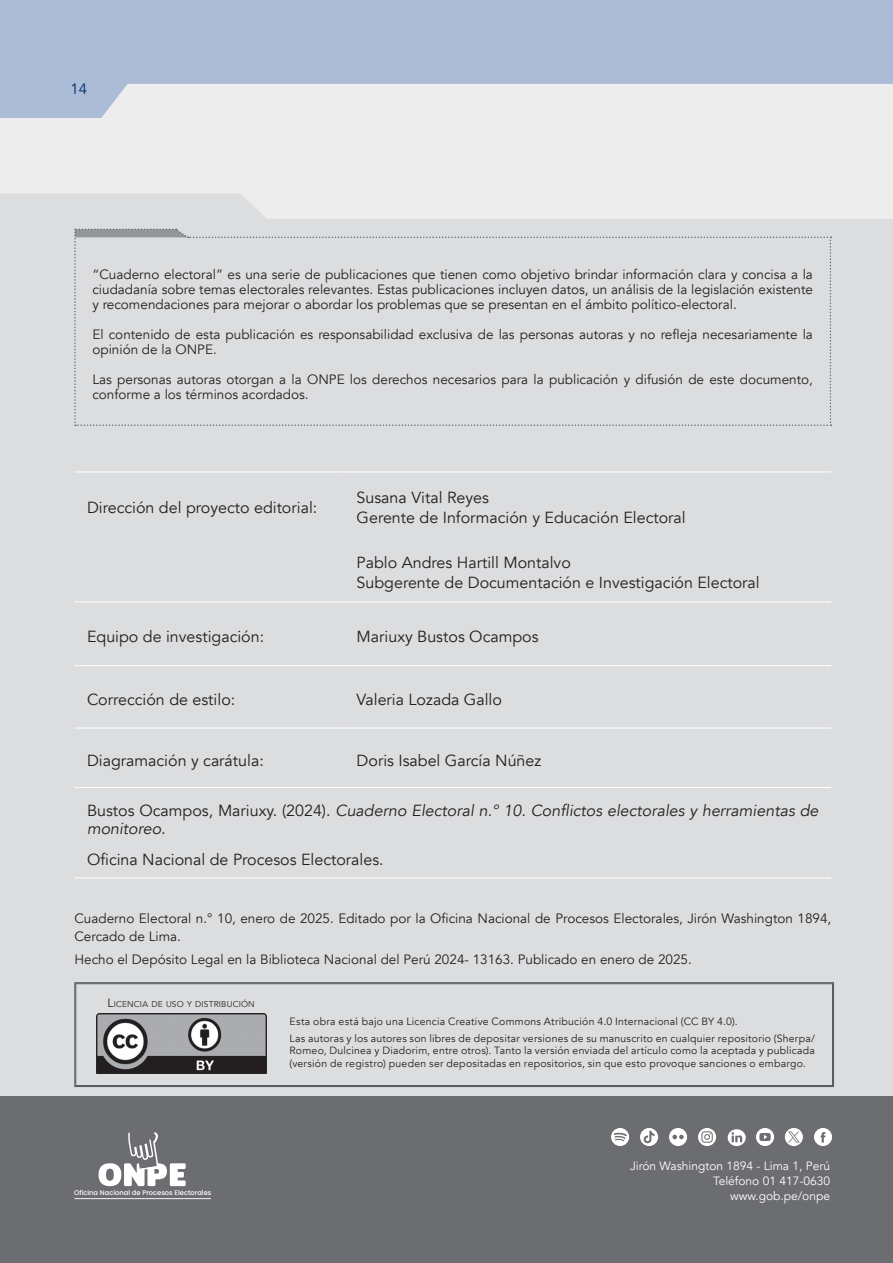
<style>
.page{position:relative;width:893px;height:1263px;background:#ededee}
.page>*{position:absolute;margin:0;border:0;box-sizing:border-box;transform-origin:0 0}
.Cuerpo_de_texto{font:16.05px "Avenir";color:#231f20}
.Primer_parrafo{font:italic 16.05px/18px "Avenir";color:#231f20}
.Primer_parrafo-2{font:16.05px "Avenir";color:#231f20}
.t1{font:15px "Avenir";color:#013874}
.Primer_parrafo-3{font:13.5px/15px "Avenir";color:#231f20}
.Ultimo_parrafo{font:12px "Avenir";color:#fff}
.Body_Text{font:10.5px/12.6px "Avenir";letter-spacing:.02em;color:#231f20;text-align:justify}
.BT_____1er_Parrafo{font:10.5px "Avenir";letter-spacing:.02em;color:#231f20}
.BT____Subtitulo_1{font:8.4px "Avenir";letter-spacing:.015em;color:#231f20}
.t2{font:500 6.75px "Poppins";color:#fff}
.s1{font-style:normal}
.s2{font-size:12px}
</style>
<div class="page">
<svg style="left:0;top:0;width:893px;height:118px;fill:#acbcd6"></svg>
<div style="left:0;top:194px;width:893px;height:903px;background:#dcdddf"></div>
<div style="left:0;top:1097px;width:893px;height:166px;background:#6c6d70"></div>
<hr style="left:74px;top:1198px;width:137px;height:1px;background:#fff">
<svg style="left:99px;top:1132px;width:87px;height:54px"></svg>
<div style="left:74px;top:228px;width:757px;height:198px;background:#dcdddf"></div>
<hr style="left:74px;top:472px;width:270px;height:1px;background:#fff">
<hr style="left:344px;top:472px;width:487px;height:1px;background:#fff">
<hr style="left:74px;top:601px;width:270px;height:1px;background:#fff">
<hr style="left:344px;top:601px;width:487px;height:1px;background:#fff">
<hr style="left:74px;top:665px;width:270px;height:1px;background:#fff">
<hr style="left:344px;top:665px;width:487px;height:1px;background:#fff">
<hr style="left:74px;top:728px;width:270px;height:1px;background:#fff">
<hr style="left:344px;top:728px;width:487px;height:1px;background:#fff">
<hr style="left:74px;top:787px;width:270px;height:1px;background:#fff">
<hr style="left:344px;top:787px;width:487px;height:1px;background:#fff">
<hr style="left:74px;top:877px;width:270px;height:1px;background:#fff">
<hr style="left:344px;top:877px;width:487px;height:1px;background:#fff">
<svg style="left:74px;top:982px;width:760px;height:105px"></svg>
<div style="left:76px;top:983px;width:757px;height:103px;border:1px solid #57585a"></div>
<svg style="left:669px;top:1128px;width:18px;height:18px"></svg>
<svg style="left:814px;top:1128px;width:18px;height:18px"></svg>
<svg style="left:756px;top:1128px;width:18px;height:18px"></svg>
<svg style="left:728px;top:1129px;width:18px;height:17px"></svg>
<svg style="left:640px;top:1128px;width:18px;height:18px"></svg>
<svg style="left:611px;top:1128px;width:18px;height:18px"></svg>
<svg style="left:698px;top:1128px;width:18px;height:18px"></svg>
<svg style="left:785px;top:1128px;width:18px;height:18px"></svg>
<p class="t1" style="left:71px;top:80px;width:18px">14</p>
<p class="Primer_parrafo-3" style="left:92px;top:267px;width:722px;text-align:justify">“Cuaderno electoral” es una serie de publicaciones que tienen como objetivo brindar información clara y concisa a la ciudadanía sobre temas electorales relevantes. Estas publicaciones incluyen datos, un análisis de la legislación existente y recomendaciones para mejorar o abordar los problemas que se presentan en el ámbito político-electoral.</p>
<p class="Primer_parrafo-3" style="left:92px;top:327px;width:722px">El contenido de esta publicación es responsabilidad exclusiva de las personas autoras y no refleja necesariamente la opinión de la ONPE.</p>
<p class="Primer_parrafo-3" style="left:92px;top:372px;width:722px">Las personas autoras otorgan a la ONPE los derechos necesarios para la publicación y difusión de este documento, conforme a los términos acordados.</p>
<p class="Cuerpo_de_texto" style="left:87px;top:498px;width:232px">Dirección del proyecto editorial:</p>
<p class="Cuerpo_de_texto" style="left:357px;top:488px;width:134px">Susana Vital Reyes</p>
<p class="Cuerpo_de_texto" style="left:357px;top:508px;width:331px">Gerente de Información y Educación Electoral</p>
<p class="Cuerpo_de_texto" style="left:357px;top:553px;width:216px">Pablo Andres Hartill Montalvo</p>
<p class="Cuerpo_de_texto" style="left:357px;top:573px;width:405px">Subgerente de Documentación e Investigación Electoral</p>
<p class="Cuerpo_de_texto" style="left:87px;top:627px;width:179px">Equipo de investigación:</p>
<p class="Cuerpo_de_texto" style="left:357px;top:627px;width:183px">Mariuxy Bustos Ocampos</p>
<p class="Cuerpo_de_texto" style="left:87px;top:690px;width:150px">Corrección de estilo:</p>
<p class="Cuerpo_de_texto" style="left:357px;top:690px;width:147px">Valeria Lozada Gallo</p>
<p class="Cuerpo_de_texto" style="left:87px;top:751px;width:178px">Diagramación y carátula:</p>
<p class="Cuerpo_de_texto" style="left:357px;top:751px;width:186px">Doris Isabel García Núñez</p>
<p class="Primer_parrafo" style="left:87px;top:802px;width:733px"><span class="s1">Bustos Ocampos, Mariuxy. (2024).</span> Cuaderno Electoral n.° 10. Conflictos electorales y herramientas de monitoreo.</p>
<p class="Primer_parrafo-2" style="left:87px;top:850px;width:298px">Oficina Nacional de Procesos Electorales.</p>
<p class="Primer_parrafo-3" style="left:74px;top:909px;width:758px;line-height:18px">Cuaderno Electoral n.° 10, enero de 2025. Editado por la Oficina Nacional de Procesos Electorales, Jirón Washington 1894,<br>Cercado de Lima.</p>
<p class="Primer_parrafo-3" style="left:74px;top:952px;width:619px">Hecho el Depósito Legal en la Biblioteca Nacional del Perú 2024- 13163. Publicado en enero de 2025.</p>
<p class="BT____Subtitulo_1" style="left:108px;top:999px;width:149px"><span class="s2">L</span>ICENCIA DE USO Y DISTRIBUCIÓN</p>
<p class="BT_____1er_Parrafo" style="left:290px;top:1015px;width:450px">Esta obra está bajo una Licencia Creative Commons Atribución 4.0 Internacional (CC BY 4.0).</p>
<p class="Body_Text" style="left:290px;top:1032px;width:527px">Las autoras y los autores son libres de depositar versiones de su manuscrito en cualquier repositorio (Sherpa/ Romeo, Dulcinea y Diadorim, entre otros). Tanto la versión enviada del artículo como la aceptada y publicada (versión de registro) pueden ser depositadas en repositorios, sin que esto provoque sanciones o embargo.</p>
<p class="t2" style="left:74px;top:1188px;width:139px">Oficina Nacional de Procesos Electorales</p>
<p class="Ultimo_parrafo" style="left:630px;top:1159px;width:202px">Jirón Washington 1894 - Lima 1, Perú</p>
<p class="Ultimo_parrafo" style="left:713px;top:1174px;width:118px">Teléfono 01 417-0630</p>
<p class="Ultimo_parrafo" style="left:730px;top:1189px;width:102px">www.gob.pe/onpe</p>
</div>
